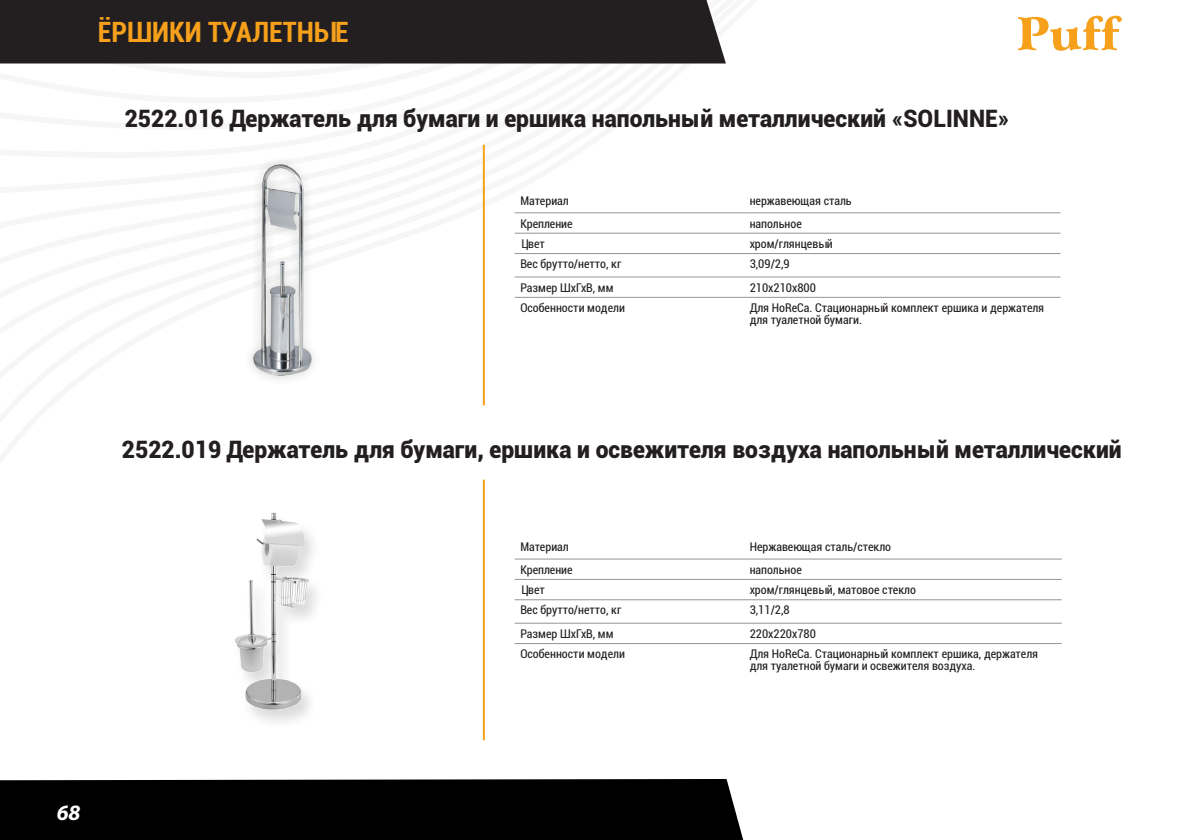
<style>
.page{position:relative;width:1191px;height:840px;background:#fff}
.page>*{position:absolute;margin:0;border:0;box-sizing:border-box;transform-origin:0 0}
.t1{font:700 condensed 28px "Roboto";color:#f6a01b}
.t2{font:900 24px "Roboto";color:#231f20;scale:.95 1}
.t3{font:italic 700 22px "Myriad Pro";color:#fff}
.t4{font:condensed 12px/12px "Roboto";color:#231f20}
</style>
<div class="page">
<svg style="left:0;top:63px;width:778px;height:507px"></svg>
<div style="left:0;top:779px;width:743px;height:60px;background:#000001"></div>
<div style="left:243px;top:154px;width:79px;height:232px;background:#fefefe"></div>
<img style="left:177px;top:163px;width:210px;height:214px">
<div style="left:230px;top:511px;width:95px;height:218px;background:#231f20;opacity:.16"></div>
<img style="left:173px;top:507px;width:210px;height:211px">
<hr style="left:483px;top:145px;width:2px;height:260px;background:#f6a01b">
<hr style="left:483px;top:479px;width:2px;height:260px;background:#f6a01b">
<svg style="left:1018px;top:16px;width:103px;height:35px"></svg>
<div style="left:0;top:0;width:726px;height:63px;background:#231f20"></div>
<hr style="left:514px;top:212px;width:230px;height:1px;background:#939598">
<hr style="left:744px;top:212px;width:316px;height:1px;background:#939598">
<hr style="left:514px;top:232px;width:230px;height:1px;background:#939598">
<hr style="left:744px;top:232px;width:316px;height:1px;background:#939598">
<hr style="left:514px;top:253px;width:230px;height:1px;background:#939598">
<hr style="left:744px;top:253px;width:316px;height:1px;background:#939598">
<hr style="left:514px;top:276px;width:230px;height:1px;background:#939598">
<hr style="left:744px;top:276px;width:316px;height:1px;background:#939598">
<hr style="left:514px;top:297px;width:230px;height:1px;background:#939598">
<hr style="left:744px;top:297px;width:316px;height:1px;background:#939598">
<hr style="left:514px;top:558px;width:230px;height:1px;background:#939598">
<hr style="left:744px;top:558px;width:317px;height:1px;background:#939598">
<hr style="left:514px;top:578px;width:230px;height:1px;background:#939598">
<hr style="left:744px;top:578px;width:317px;height:1px;background:#939598">
<hr style="left:514px;top:599px;width:230px;height:1px;background:#939598">
<hr style="left:744px;top:599px;width:317px;height:1px;background:#939598">
<hr style="left:514px;top:622px;width:230px;height:1px;background:#939598">
<hr style="left:744px;top:622px;width:317px;height:1px;background:#939598">
<hr style="left:514px;top:642px;width:230px;height:1px;background:#939598">
<hr style="left:744px;top:642px;width:317px;height:1px;background:#939598">
<p class="t1" style="left:98px;top:13px;width:252px">ЁРШИКИ ТУАЛЕТНЫЕ</p>
<p class="t2" style="left:125px;top:102px;width:933px">2522.016 Держатель для бумаги и ершика напольный металлический «SOLINNE»</p>
<p class="t4" style="left:520px;top:194px;width:50px">Материал</p>
<p class="t4" style="left:749px;top:194px;width:103px">нержавеющая сталь</p>
<p class="t4" style="left:520px;top:217px;width:54px">Крепление</p>
<p class="t4" style="left:749px;top:217px;width:54px">напольное</p>
<p class="t4" style="left:520px;top:237px;width:26px">Цвет</p>
<p class="t4" style="left:749px;top:237px;width:84px">хром/глянцевый</p>
<p class="t4" style="left:520px;top:257px;width:103px">Вес брутто/нетто, кг</p>
<p class="t4" style="left:749px;top:257px;width:42px">3,09/2,9</p>
<p class="t4" style="left:520px;top:281px;width:95px">Размер ШхГхВ, мм</p>
<p class="t4" style="left:749px;top:281px;width:68px">210х210х800</p>
<p class="t4" style="left:520px;top:301px;width:106px">Особенности модели</p>
<p class="t4" style="left:749px;top:301px;width:296px">Для HoReCa. Стационарный комплект ершика и держателя для туалетной бумаги.</p>
<p class="t2" style="left:122px;top:432px;width:1054px">2522.019 Держатель для бумаги, ершика и освежителя воздуха напольный металлический</p>
<p class="t4" style="left:520px;top:540px;width:50px">Материал</p>
<p class="t4" style="left:749px;top:540px;width:143px">Нержавеющая сталь/стекло</p>
<p class="t4" style="left:520px;top:562px;width:54px">Крепление</p>
<p class="t4" style="left:749px;top:562px;width:54px">напольное</p>
<p class="t4" style="left:520px;top:583px;width:26px">Цвет</p>
<p class="t4" style="left:749px;top:583px;width:168px">хром/глянцевый, матовое стекло</p>
<p class="t4" style="left:520px;top:603px;width:103px">Вес брутто/нетто, кг</p>
<p class="t4" style="left:749px;top:603px;width:42px">3,11/2,8</p>
<p class="t4" style="left:520px;top:627px;width:95px">Размер ШхГхВ, мм</p>
<p class="t4" style="left:749px;top:627px;width:68px">220х220х780</p>
<p class="t4" style="left:520px;top:647px;width:106px">Особенности модели</p>
<p class="t4" style="left:749px;top:647px;width:290px">Для HoReCa. Стационарный комплект ершика, держателя для туалетной бумаги и освежителя воздуха.</p>
<h3 class="t3" style="left:57px;top:797px;width:25px">68</h3>
</div>
